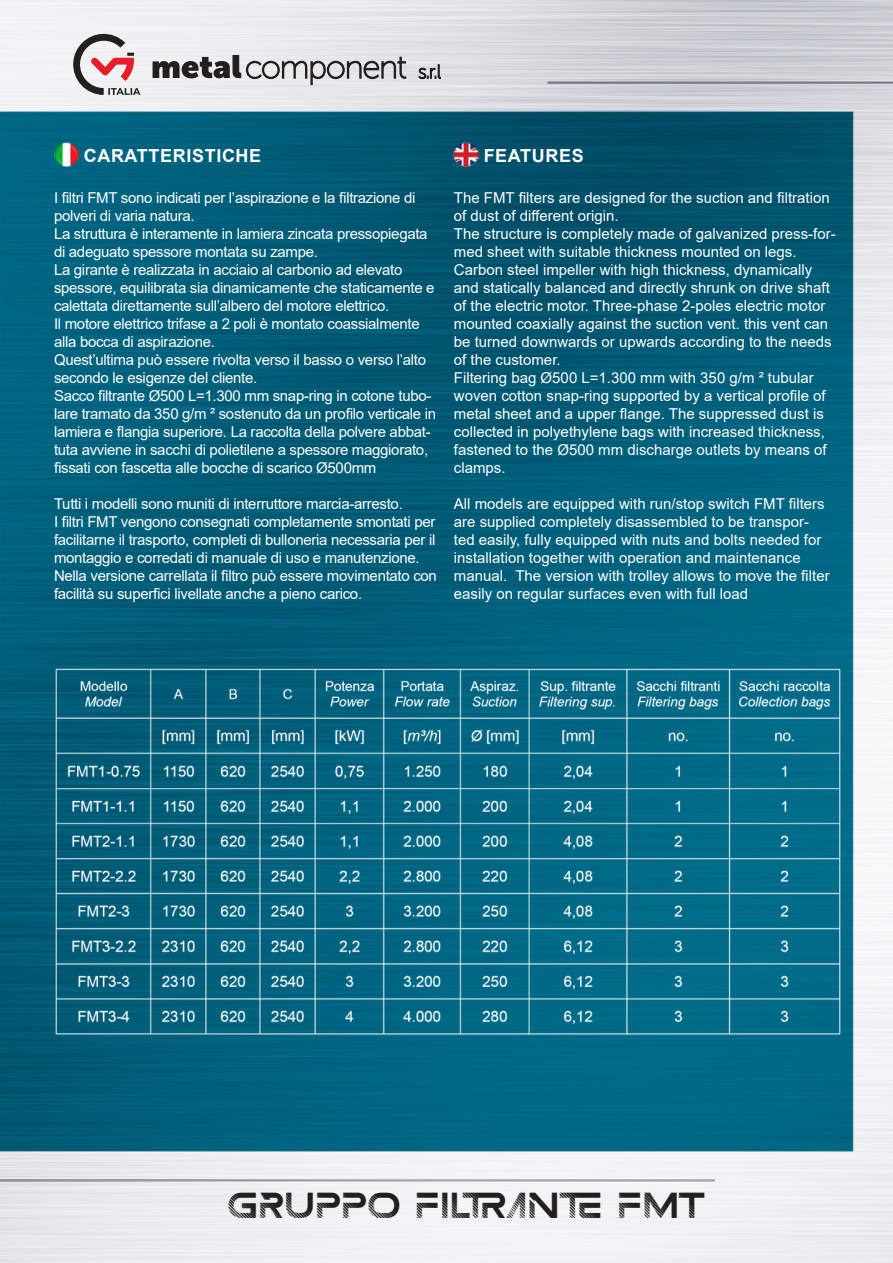
<style>
.page{position:relative;width:893px;height:1263px;background:#fff}
.page>*{position:absolute;margin:0;border:0;box-sizing:border-box;transform-origin:0 0}
.t1{font:27px "THESOLSTICE";color:#231f20}
.t2{font:700 18px "Arial";letter-spacing:.035em;color:#fff}
.t3{font:15px/18px "Arial";color:#fff}
.t4{font:15px/18px "Arial";letter-spacing:-.02em;color:#fff}
</style>
<div class="page">
<img style="left:0;top:0;width:893px;height:1263px">
<svg style="left:153px;top:55px;width:254px;height:34px;background:#b6b5b7"></svg>
<svg style="left:72px;top:33px;width:68px;height:62px"></svg>
<svg style="left:418px;top:63px;width:24px;height:18px"></svg>
<img style="left:54px;top:142px;width:24px;height:25px">
<img style="left:454px;top:142px;width:24px;height:25px">
<img style="left:54px;top:668px;width:788px;height:367px">
<p class="t2" style="left:84px;top:143px;width:179px">CARATTERISTICHE</p>
<p class="t4" style="left:54px;top:189px;width:363px">I filtri FMT sono indicati per l’aspirazione e la filtrazione di polveri di varia natura.</p>
<p class="t4" style="left:54px;top:225px;width:375px">La struttura è interamente in lamiera zincata pressopiegata di adeguato spessore montata su zampe.</p>
<p class="t4" style="left:54px;top:261px;width:382px">La girante è realizzata in acciaio al carbonio ad elevato spessore, equilibrata sia dinamicamente che staticamente e calettata direttamente sull’albero del motore elettrico.</p>
<p class="t4" style="left:54px;top:315px;width:367px">Il motore elettrico trifase a 2 poli è montato coassialmente alla bocca di aspirazione.</p>
<p class="t4" style="left:54px;top:351px;width:374px">Quest’ultima può essere rivolta verso il basso o verso l’alto secondo le esigenze del cliente.</p>
<p class="t4" style="left:54px;top:387px;width:384px">Sacco filtrante Ø500 L=1.300 mm snap-ring in cotone tubo&shy;lare tramato da 350 g/m ² sostenuto da un profilo verticale in lamiera e flangia superiore. La raccolta della polvere abbat&shy;tuta avviene in sacchi di polietilene a spessore maggiorato, fissati con fascetta alle bocche di scarico Ø500mm</p>
<p class="t4" style="left:54px;top:495px;width:350px">Tutti i modelli sono muniti di interruttore marcia-arresto.</p>
<p class="t3" style="left:54px;top:513px;width:383px;text-align:justify">I filtri FMT vengono consegnati completamente smontati per facilitarne il trasporto, completi di bulloneria necessaria per il montaggio e corredati di manuale di uso e manutenzione.</p>
<p class="t4" style="left:54px;top:567px;width:384px">Nella versione carrellata il filtro può essere movimentato con facilità su superfici livellate anche a pieno carico.</p>
<p class="t2" style="left:484px;top:143px;width:102px">FEATURES</p>
<p class="t3" style="left:454px;top:189px;width:377px">The FMT filters are designed for the suction and filtration of dust of different origin.</p>
<p class="t3" style="left:454px;top:225px;width:383px">The structure is completely made of galvanized press-for&shy;med sheet with suitable thickness mounted on legs.<br>Carbon steel impeller with high thickness, dynamically and statically balanced and directly shrunk on drive shaft of the electric motor. Three-phase 2-poles electric motor mounted coaxially against the suction vent. this vent can be turned downwards or upwards according to the needs of the customer.</p>
<p class="t3" style="left:454px;top:369px;width:374px">Filtering bag Ø500 L=1.300 mm with 350 g/m ² tubular woven cotton snap-ring supported by a vertical profile of metal sheet and a upper flange. The suppressed dust is collected in polyethylene bags with increased thickness, fastened to the Ø500 mm discharge outlets by means of clamps.</p>
<p class="t3" style="left:454px;top:495px;width:377px">All models are equipped with run/stop switch FMT filters are supplied completely disassembled to be transpor&shy;ted easily, fully equipped with nuts and bolts needed for installation together with operation and maintenance manual. The version with trolley allows to move the filter easily on regular surfaces even with full load</p>
<p class="t1" style="left:227px;top:1192px;width:479px">GRUPPO FILTRANTE FMT</p>
</div>
